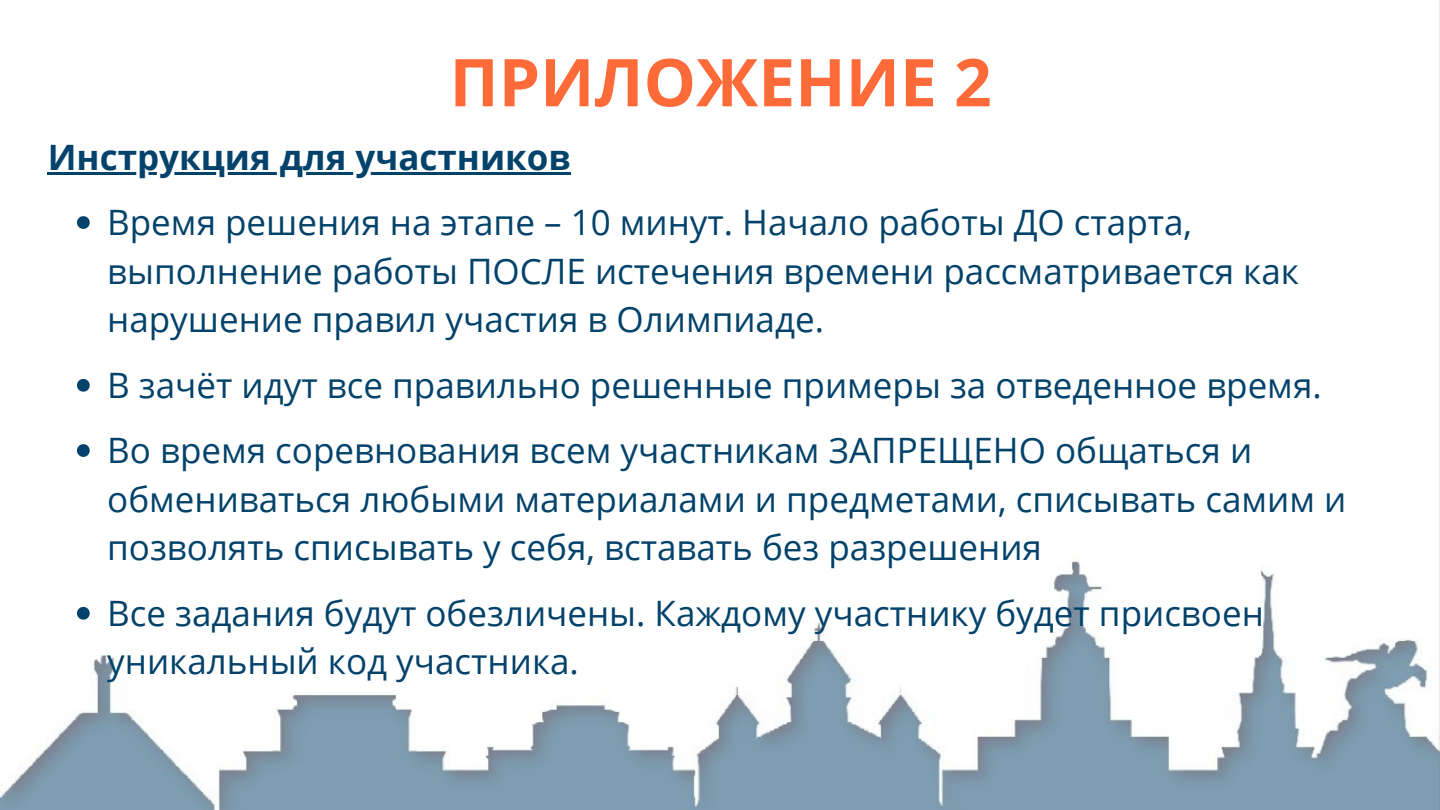
<style>
.page{position:relative;width:1440px;height:810px;background:#fff}
.page>*{position:absolute;margin:0;border:0;box-sizing:border-box;transform-origin:0 0}
.t1{font:700 66px "Open Sans";color:#ff6a39}
.t2{font:35px/48.8px "Open Sans";color:#03426a}
.t3{font:700 35px "Open Sans";color:#03426a}
</style>
<div class="page">
<img style="left:0;top:0;width:1440px;height:810px">
<hr style="left:48px;top:172px;width:523px;height:3px;background:#03426a">
<svg style="left:77px;top:216px;width:13px;height:13px"></svg>
<svg style="left:77px;top:379px;width:13px;height:13px"></svg>
<svg style="left:77px;top:444px;width:13px;height:13px"></svg>
<svg style="left:77px;top:607px;width:13px;height:13px"></svg>
<p class="t1" style="left:450px;top:36px;width:544px">ПРИЛОЖЕНИЕ 2</p>
<h1 class="t3" style="left:48px;top:132px;width:525px">Инструкция для участников</h1>
<h2 class="t2" style="left:107px;top:197px;width:1193px">Время решения на этапе – 10 минут. Начало работы ДО старта, выполнение работы ПОСЛЕ истечения времени рассматривается как нарушение правил участия в Олимпиаде.</h2>
<p class="t2" style="left:107px;top:360px;width:1216px">В зачёт идут все правильно решенные примеры за отведенное время.</p>
<p class="t2" style="left:107px;top:425px;width:1241px">Во время соревнования всем участникам ЗАПРЕЩЕНО общаться и обмениваться любыми материалами и предметами, списывать самим и позволять списывать у себя, вставать без разрешения</p>
<p class="t2" style="left:107px;top:588px;width:1158px">Все задания будут обезличены. Каждому участнику будет присвоен уникальный код участника.</p>
</div>
